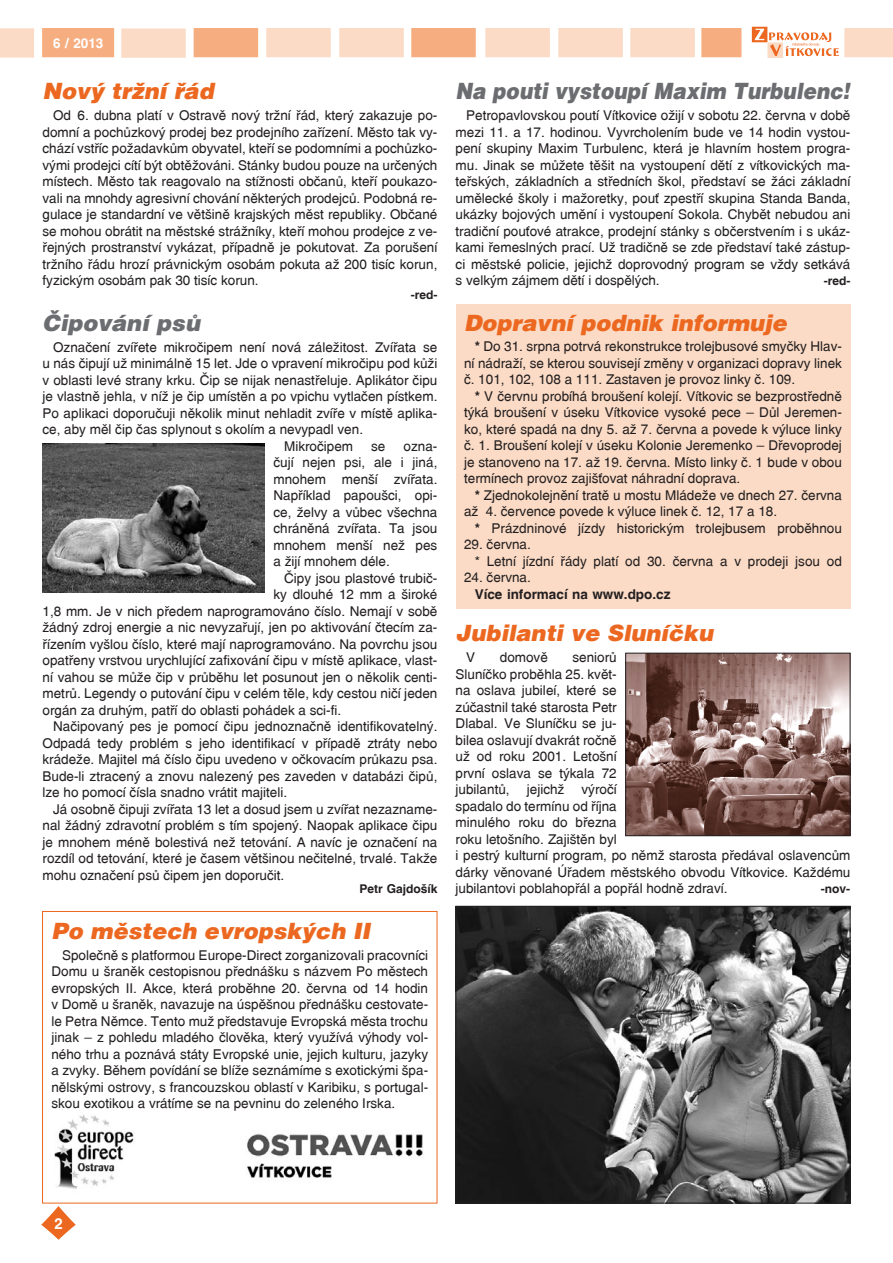
<style>
.page{position:relative;width:893px;height:1263px;background:#fff}
.page>*{position:absolute;margin:0;border:0;box-sizing:border-box;transform-origin:0 0}
.t1{font:italic 900 22.5px "Switzerland";color:#ec6820}
.t2{font:italic 900 22.5px "Switzerland";color:#6c6d70;scale:.89 1}
.t3{font:italic 900 22.5px "Switzerland";color:#6c6d70}
.t4{font:700 15px "Switzerland";color:#fff}
.t5{font:13.5px/16.5px "Switzerland";color:#231f20;text-align:justify}
.t6{font:700 13.5px "Switzerland";color:#231f20}
.t7{font:700 13.5px "Switzerland";color:#fff}
.t8{font:700 12px "Switzerland";color:#231f20}
.s1{font-weight:700}
</style>
<div class="page">
<div style="left:485px;top:28px;width:65px;height:29px;background:#fbdbc5"></div>
<div style="left:558px;top:28px;width:65px;height:29px;background:#fbdbc5"></div>
<div style="left:630px;top:28px;width:65px;height:29px;background:#fbdbc5"></div>
<div style="left:266px;top:28px;width:65px;height:29px;background:#fbdbc5"></div>
<div style="left:339px;top:28px;width:65px;height:29px;background:#fbdbc5"></div>
<div style="left:194px;top:28px;width:64px;height:29px;background:#f6ad7f"></div>
<div style="left:0;top:28px;width:34px;height:30px;background:#fbdbc5"></div>
<div style="left:411px;top:28px;width:65px;height:29px;background:#f6ad7f"></div>
<div style="left:701px;top:28px;width:40px;height:29px;background:#f6ad7f"></div>
<div style="left:844px;top:28px;width:49px;height:29px;background:#fbdbc5"></div>
<svg style="left:752px;top:27px;width:15px;height:15px"></svg>
<div style="left:767px;top:42px;width:16px;height:16px;background:#fbdbc5"></div>
<svg style="left:755px;top:29px;width:84px;height:27px"></svg>
<div style="left:42px;top:28px;width:72px;height:29px;background:#f6ad7f"></div>
<div style="left:121px;top:29px;width:65px;height:29px;background:#fbdbc5"></div>
<svg style="left:41px;top:1206px;width:35px;height:34px"></svg>
<img style="left:54px;top:1115px;width:369px;height:74px">
<div style="left:42px;top:911px;width:395px;height:292px;border:1px solid #ec6820"></div>
<div style="left:456px;top:304px;width:394px;height:304px;background:#fbdbc5"></div>
<img style="left:458px;top:908px;width:390px;height:293px">
<div style="left:456px;top:906px;width:394px;height:297px;border:1px solid #231f20"></div>
<img style="left:43px;top:443px;width:222px;height:149px">
<img style="left:627px;top:655px;width:221px;height:179px">
<div style="left:625px;top:653px;width:225px;height:183px;border:1px solid #231f20"></div>
<p class="t7" style="left:53px;top:35px;width:52px">6 / 2013</p>
<h1 class="t1" style="left:43px;top:78px;width:173px">Nový tržní řád</h1>
<p class="t5" style="left:43px;top:107px;width:396px;text-indent:11px">Od 6. dubna platí v Ostravě nový tržní řád, který zakazuje po&shy;domní a pochůzkový prodej bez prodejního zařízení. Město tak vy&shy;chází vstříc požadavkům obyvatel, kteří se podomními a pochůzko&shy;vými prodejci cítí být obtěžováni. Stánky budou pouze na určených místech. Město tak reagovalo na stížnosti občanů, kteří poukazo&shy;vali na mnohdy agresivní chování některých prodejců. Podobná re&shy;gulace je standardní ve většině krajských měst republiky. Občané se mohou obrátit na městské strážníky, kteří mohou prodejce z ve&shy;řejných prostranství vykázat, případně je pokutovat. Za porušení tržního řádu hrozí právnickým osobám pokuta až 200 tisíc korun, fyzickým osobám pak 30 tisíc korun.</p>
<p class="t8" style="left:411px;top:287px;width:28px">-red-</p>
<h1 class="t3" style="left:43px;top:310px;width:159px">Čipování psů</h1>
<p class="t5" style="left:53px;top:339px;width:386px">Označení zvířete mikročipem není nová záležitost. Zvířata se</p>
<p class="t5" style="left:43px;top:355px;width:396px">u nás čipují už minimálně 15 let. Jde o vpravení mikročipu pod kůži</p>
<p class="t5" style="left:43px;top:372px;width:396px">v oblasti levé strany krku. Čip se nijak nenastřeluje. Aplikátor čipu</p>
<p class="t5" style="left:43px;top:388px;width:396px">je vlastně jehla, v níž je čip umístěn a po vpichu vytlačen pístkem.</p>
<p class="t5" style="left:43px;top:405px;width:396px">Po aplikaci doporučuji několik minut nehladit zvíře v místě aplika-</p>
<p class="t5" style="left:43px;top:421px;width:322px">ce, aby měl čip čas splynout s okolím a nevypadl ven.</p>
<p class="t5" style="left:284px;top:438px;width:71px">Mikročipem</p>
<p class="t5" style="left:371px;top:438px;width:16px">se</p>
<p class="t5" style="left:273px;top:438px;width:165px;text-indent:130px">ozna&shy;čují nejen psi, ale i jiná, mnohem menší zvířata.<br>Například papoušci, opi&shy;ce, želvy a vůbec všechna chráněná zvířata. Ta jsou mnohem menší než pes a žijí mnohem déle.</p>
<p class="t5" style="left:284px;top:570px;width:155px">Čipy jsou plastové trubič-</p>
<p class="t5" style="left:273px;top:586px;width:165px">ky dlouhé 12 mm a široké</p>
<p class="t5" style="left:43px;top:603px;width:396px">1,8 mm. Je v nich předem naprogramováno číslo. Nemají v sobě</p>
<p class="t5" style="left:43px;top:619px;width:396px">žádný zdroj energie a nic nevyzařují, jen po aktivování čtecím za-</p>
<p class="t5" style="left:43px;top:636px;width:396px">řízením vyšlou číslo, které mají naprogramováno. Na povrchu jsou</p>
<p class="t5" style="left:43px;top:652px;width:396px">opatřeny vrstvou urychlující zafixování čipu v místě aplikace, vlast-</p>
<p class="t5" style="left:43px;top:669px;width:396px">ní vahou se může čip v průběhu let posunout jen o několik centi-</p>
<p class="t5" style="left:43px;top:685px;width:396px">metrů. Legendy o putování čipu v celém těle, kdy cestou ničí jeden</p>
<p class="t5" style="left:43px;top:702px;width:300px">orgán za druhým, patří do oblasti pohádek a sci-fi.</p>
<p class="t5" style="left:53px;top:718px;width:386px">Načipovaný pes je pomocí čipu jednoznačně identifikovatelný.</p>
<p class="t5" style="left:43px;top:735px;width:396px">Odpadá tedy problém s jeho identifikací v případě ztráty nebo</p>
<p class="t5" style="left:43px;top:751px;width:396px">krádeže. Majitel má číslo čipu uvedeno v očkovacím průkazu psa.</p>
<p class="t5" style="left:43px;top:768px;width:396px">Bude-li ztracený a znovu nalezený pes zaveden v databázi čipů,</p>
<p class="t5" style="left:43px;top:784px;width:246px">lze ho pomocí čísla snadno vrátit majiteli.</p>
<p class="t5" style="left:53px;top:801px;width:386px">Já osobně čipuji zvířata 13 let a dosud jsem u zvířat nezazname-</p>
<p class="t5" style="left:43px;top:817px;width:396px">nal žádný zdravotní problém s tím spojený. Naopak aplikace čipu</p>
<p class="t5" style="left:43px;top:834px;width:396px">je mnohem méně bolestivá než tetování. A navíc je označení na</p>
<p class="t5" style="left:43px;top:850px;width:396px">rozdíl od tetování, které je časem většinou nečitelné, trvalé. Takže</p>
<p class="t5" style="left:43px;top:867px;width:243px">mohu označení psů čipem jen doporučit.</p>
<p class="t8" style="left:359px;top:882px;width:80px">Petr Gajdošík</p>
<h1 class="t1" style="left:51px;top:917px;width:320px">Po městech evropských II</h1>
<p class="t5" style="left:51px;top:946px;width:378px;text-indent:11px">Společně s platformou Europe-Direct zorganizovali pracovníci Domu u šraněk cestopisnou přednášku s názvem Po městech evropských II. Akce, která proběhne 20. června od 14 hodin v Domě u šraněk, navazuje na úspěšnou přednášku cestovate&shy;le Petra Němce. Tento muž představuje Evropská města trochu jinak – z pohledu mladého člověka, který využívá výhody vol&shy;ného trhu a poznává státy Evropské unie, jejich kulturu, jazyky a zvyky. Během povídání se blíže seznámíme s exotickými špa&shy;nělskými ostrovy, s francouzskou oblastí v Karibiku, s portugal&shy;skou exotikou a vrátíme se na pevninu do zeleného Irska.</p>
<h1 class="t2" style="left:456px;top:78px;width:444px">Na pouti vystoupí Maxim Turbulenc!</h1>
<p class="t5" style="left:456px;top:107px;width:396px;text-indent:11px">Petropavlovskou poutí Vítkovice ožijí v sobotu 22. června v době mezi 11. a 17. hodinou. Vyvrcholením bude ve 14 hodin vystou&shy;pení skupiny Maxim Turbulenc, která je hlavním hostem progra&shy;mu. Jinak se můžete těšit na vystoupení dětí z vítkovických ma&shy;teřských, základních a středních škol, představí se žáci základní umělecké školy i mažoretky, pouť zpestří skupina Standa Banda, ukázky bojových umění i vystoupení Sokola. Chybět nebudou ani tradiční pouťové atrakce, prodejní stánky s občerstvením i s ukáz&shy;kami řemeslných prací. Už tradičně se zde představí také zástup&shy;ci městské policie, jejichž doprovodný program se vždy setkává s velkým zájmem dětí i dospělých.</p>
<p class="t8" style="left:824px;top:274px;width:28px">-red-</p>
<h1 class="t1" style="left:464px;top:309px;width:324px">Dopravní podnik informuje</h1>
<p class="t5" style="left:464px;top:338px;width:379px;text-indent:11px"><span class="s1">*</span> Do 31. srpna potrvá rekonstrukce trolejbusové smyčky Hlav&shy;ní nádraží, se kterou souvisejí změny v organizaci dopravy linek č. 101, 102, 108 a 111. Zastaven je provoz linky č. 109.</p>
<p class="t5" style="left:464px;top:388px;width:379px;text-indent:11px"><span class="s1">*</span> V červnu probíhá broušení kolejí. Vítkovic se bezprostředně týká broušení v úseku Vítkovice vysoké pece – Důl Jeremen&shy;ko, které spadá na dny 5. až 7. června a povede k výluce linky č. 1. Broušení kolejí v úseku Kolonie Jeremenko – Dřevoprodej je stanoveno na 17. až 19. června. Místo linky č. 1 bude v obou termínech provoz zajišťovat náhradní doprava.</p>
<p class="t5" style="left:464px;top:487px;width:379px;text-indent:11px"><span class="s1">*</span> Zjednokolejnění tratě u mostu Mládeže ve dnech 27. června až 4. července povede k výluce linek č. 12, 17 a 18.</p>
<p class="t5" style="left:475px;top:520px;width:369px"><span class="s1">*</span> Prázdninové jízdy historickým trolejbusem proběhnou</p>
<p class="t5" style="left:475px;top:536px;width:369px;text-indent:-11px">29. června.<br>* Letní jízdní řády platí od 30. června a v prodeji jsou od</p>
<p class="t5" style="left:464px;top:569px;width:68px">24. června.</p>
<p class="t6" style="left:475px;top:586px;width:197px">Více informací na www.dpo.cz</p>
<h1 class="t1" style="left:456px;top:620px;width:259px">Jubilanti ve Sluníčku</h1>
<p class="t5" style="left:466px;top:649px;width:11px">V</p>
<p class="t5" style="left:500px;top:649px;width:50px">domově</p>
<p class="t5" style="left:456px;top:649px;width:163px;text-indent:117px">seniorů Sluníčko proběhla 25. květ&shy;na oslava jubileí, které se zúčastnil také starosta Petr Dlabal. Ve Sluníčku se ju&shy;bilea oslavují dvakrát ročně už od roku 2001. Letošní první oslava se týkala 72 jubilantů,</p>
<p class="t5" style="left:456px;top:781px;width:396px;text-align:left;text-indent:126px">výročí<br>spadalo do termínu od října<br>minulého roku do března<br>roku letošního. Zajištěn byl<br>i pestrý kulturní program, po němž starosta předával oslavencům dárky věnované Úřadem městského obvodu Vítkovice. Každému jubilantovi poblahopřál a popřál hodně zdraví.</p>
<p class="t5" style="left:527px;top:781px;width:39px">jejichž</p>
<p class="t8" style="left:821px;top:882px;width:31px">-nov-</p>
<p class="t4" style="left:55px;top:1215px;width:10px">2</p>
</div>
